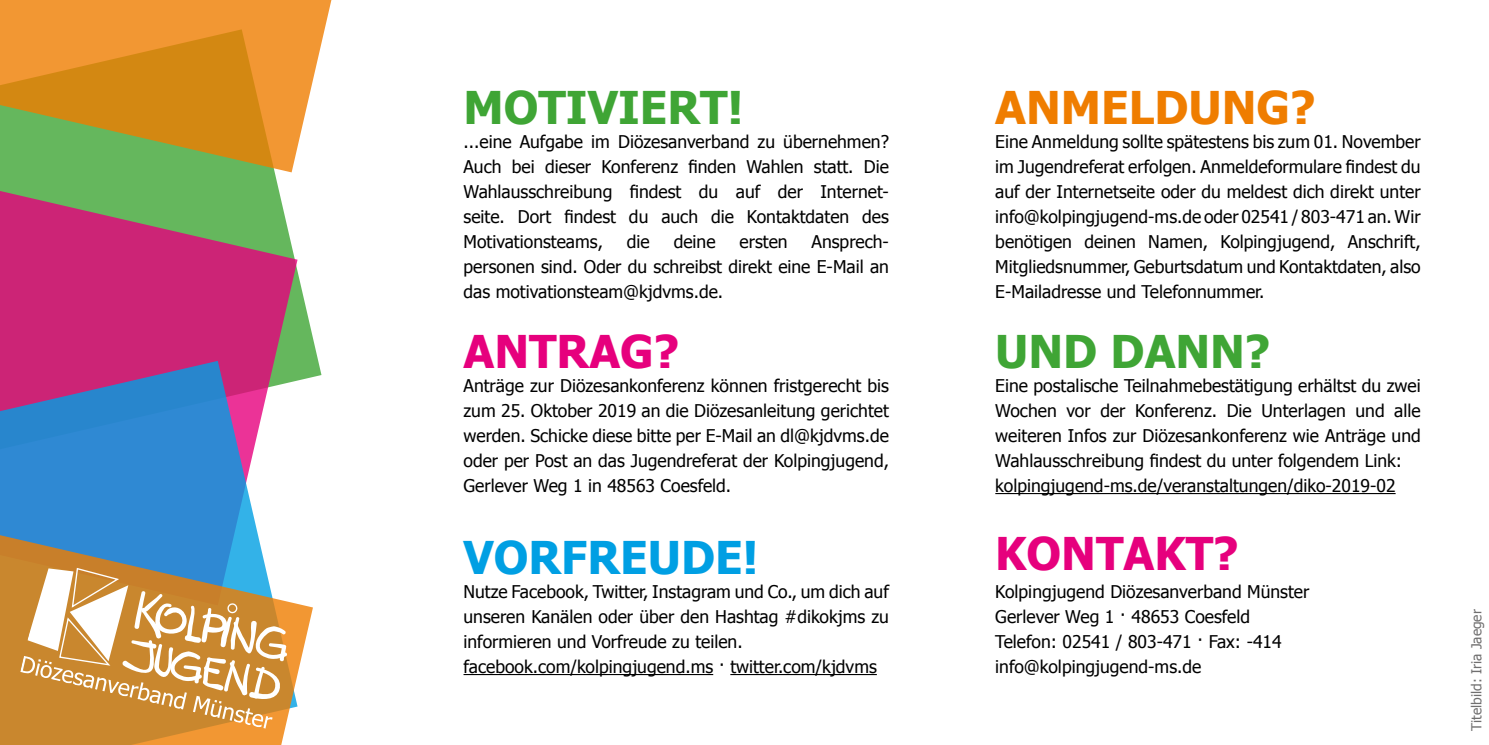
<style>
.page{position:relative;width:1489px;height:745px;background:#fff}
.page>*{position:absolute;margin:0;border:0;box-sizing:border-box;transform-origin:0 0}
.t1{font:700 45px "Tahoma";color:#3fa535}
.t2{font:700 45px "Tahoma";color:#e6007d}
.t3{font:700 45px "Tahoma";color:#ef7d00}
.t4{font:700 45px "Tahoma";color:#009fe3}
.t5{font:17.5px/25px "Tahoma";color:#000;text-align:justify}
.t6{font:13.75px "Tahoma";color:#706f6f}
</style>
<div class="page">
<svg style="left:0;top:172px;width:321px;height:209px"></svg>
<svg style="left:0;top:180px;width:297px;height:180px;background:#b24d71"></svg>
<svg style="left:0;top:360px;width:297px;height:167px;background:#6584c5"></svg>
<hr style="left:995px;top:492px;width:400px;height:2px;background:#000">
<hr style="left:463px;top:673px;width:250px;height:1px;background:#000">
<hr style="left:730px;top:673px;width:146px;height:1px;background:#000">
<svg style="left:0;top:527px;width:313px;height:217px"></svg>
<svg style="left:20px;top:566px;width:268px;height:162px"></svg>
<svg style="left:0;top:0;width:332px;height:172px;background:#cf9d3a"></svg>
<h1 class="t1" style="left:463px;top:76px;width:281px">MOTIVIERT!</h1>
<h1 class="t3" style="left:995px;top:76px;width:322px">ANMELDUNG?</h1>
<p class="t5" style="left:463px;top:128px;width:427px">...eine Aufgabe im Diözesanverband zu übernehmen?<br>Auch bei dieser Konferenz finden Wahlen statt. Die Wahlausschreibung findest du auf der Internet&shy;seite. Dort findest du auch die Kontaktdaten des Motivationsteams,</p>
<p class="t5" style="left:463px;top:228px;width:427px;text-indent:348px">Ansprech&shy;personen sind. Oder du schreibst direkt eine E-Mail an das motivationsteam@kjdvms.de.</p>
<p class="t5" style="left:627px;top:228px;width:24px">die</p>
<p class="t5" style="left:673px;top:228px;width:43px">deine</p>
<p class="t5" style="left:739px;top:228px;width:50px">ersten</p>
<p class="t5" style="left:995px;top:128px;width:427px">Eine Anmeldung sollte spätestens bis zum 01. November im Jugendreferat erfolgen. Anmeldeformulare findest du auf der Internetseite oder du meldest dich direkt unter info@kolpingjugend-ms.de oder 02541 / 803-471 an. Wir benötigen deinen Namen, Kolpingjugend, Anschrift, Mitgliedsnummer, Geburtsdatum und Kontaktdaten, also E-Mailadresse und Telefonnummer.</p>
<h1 class="t2" style="left:463px;top:320px;width:217px">ANTRAG?</h1>
<h1 class="t1" style="left:995px;top:320px;width:276px">UND DANN?</h1>
<p class="t5" style="left:463px;top:372px;width:427px">Anträge zur Diözesankonferenz können fristgerecht bis zum 25. Oktober 2019 an die Diözesanleitung gerichtet werden. Schicke diese bitte per E-Mail an dl@kjdvms.de oder per Post an das Jugendreferat der Kolpingjugend, Gerlever Weg 1 in 48563 Coesfeld.</p>
<p class="t5" style="left:995px;top:372px;width:427px;text-align:left">Eine postalische Teilnahmebestätigung erhältst du zwei Wochen vor der Konferenz. Die Unterlagen und alle weiteren Infos zur Diözesankonferenz wie Anträge und Wahlausschreibung findest du unter folgendem Link: kolpingjugend-ms.de/veranstaltungen/diko-2019-02</p>
<h1 class="t4" style="left:463px;top:525px;width:296px">VORFREUDE!</h1>
<h1 class="t2" style="left:995px;top:522px;width:245px">KONTAKT?</h1>
<p class="t5" style="left:463px;top:578px;width:427px;text-align:left">Nutze Facebook, Twitter, Instagram und Co., um dich auf unseren Kanälen oder über den Hashtag #dikokjms zu informieren und Vorfreude zu teilen. facebook.com/kolpingjugend.ms · twitter.com/kjdvms</p>
<p class="t5" style="left:995px;top:578px;width:315px;text-align:left">Kolpingjugend Diözesanverband Münster Gerlever Weg 1 · 48653 Coesfeld Telefon: 02541 / 803-471 · Fax: -414 info@kolpingjugend-ms.de</p>
<p class="t6" style="left:1466px;top:730px;width:123px;rotate:-90deg">Titelbild: Iria Jaeger</p>
</div>
